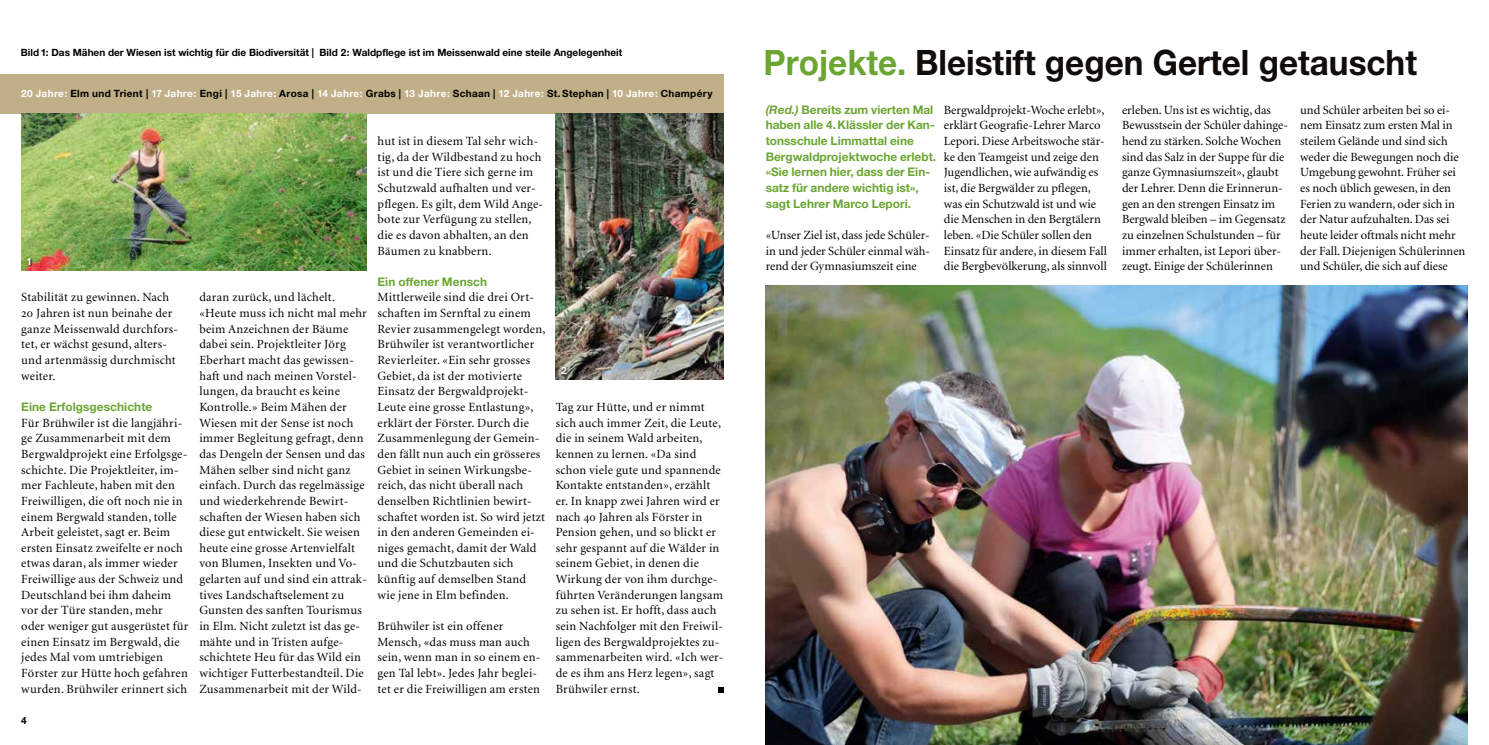
<style>
.page{position:relative;width:1489px;height:745px;background:#fff}
.page>*{position:absolute;margin:0;border:0;box-sizing:border-box;transform-origin:0 0}
.t1{font:700 35px "Helvetica Neue LT Std";color:#100c09;scale:.95 1}
.t2{font:12.5px/15.6px "Minion";letter-spacing:.02em;color:#000}
.t3{font:12.5px/15.6px "Minion";color:#000}
.t4{font:700 11.88px/15.6px "Helvetica Neue LT Std";color:#6ba632}
.t5{font:700 10px "Helvetica Neue LT Std";letter-spacing:.035em;color:#fff}
.t6{font:700 10px "Helvetica Neue LT Std";color:#000}
.s1{color:#000}
.s2{font-family:"Minion Regular SC"}
.s3{color:#6ba632}
.s4{font-style:italic}
</style>
<div class="page">
<img style="left:765px;top:286px;width:702px;height:458px">
<svg style="left:718px;top:687px;width:5px;height:5px"></svg>
<div style="left:0;top:74px;width:723px;height:40px;background:#c1af87"></div>
<img style="left:555px;top:114px;width:168px;height:265px">
<img style="left:21px;top:113px;width:346px;height:157px">
<div style="left:27px;top:257px;width:6px;height:10px;background:#000;opacity:.75"></div>
<div style="left:560px;top:367px;width:9px;height:10px;background:#000;opacity:.75"></div>
<p class="t6" style="left:21px;top:47px;width:602px">Bild 1: Das Mähen der Wiesen ist wichtig für die Biodiversität | Bild 2: Waldpflege ist im Meissenwald eine steile Angelegenheit</p>
<p class="t5" style="left:21px;top:87px;width:692px">20 Jahre: <span class="s1">Elm und Trient |</span> 17 Jahre: <span class="s1">Engi |</span> 15 Jahre: <span class="s1">Arosa |</span> 14 Jahre: <span class="s1">Grabs |</span> 13 Jahre: <span class="s1">Schaan |</span> 12 Jahre: <span class="s1">St.Stephan |</span> 10 Jahre: <span class="s1">Champéry</span></p>
<p class="t5" style="left:27px;top:255px;width:7px">1</p>
<p class="t2" style="left:21px;top:290px;width:158px">Stabilität zu gewinnen. Nach<br><span class="s2">20</span> Jahren ist nun beinahe der ganze Meissenwald durchfors&shy;tet, er wächst gesund, alters&shy;und artenmässig durchmischt weiter.</p>
<p class="t4" style="left:21px;top:398px;width:133px">Eine Erfolgsgeschichte</p>
<p class="t2" style="left:21px;top:415px;width:169px">Für Brühwiler ist die langjähri&shy;ge Zusammenarbeit mit dem<br>Bergwaldprojekt eine Erfolgsge&shy;schichte. Die Projektleiter, im&shy;mer Fachleute, haben mit den<br>Freiwilligen, die oft noch nie in einem Bergwald standen, tolle<br>Arbeit geleistet, sagt er. Beim ersten Einsatz zweifelte er noch etwas daran, als immer wieder<br>Freiwillige aus der Schweiz und<br>Deutschland bei ihm daheim vor der Türe standen, mehr oder weniger gut ausgerüstet für einen Einsatz im Bergwald, die jedes Mal vom umtriebigen<br>Förster zur Hütte hoch gefahren wurden. Brühwiler erinnert sich</p>
<p class="t6" style="left:21px;top:713px;width:7px">4</p>
<p class="t2" style="left:199px;top:290px;width:169px">daran zurück, und lächelt. «Heute muss ich nicht mal mehr beim Anzeichnen der Bäume dabei sein. Projektleiter Jörg<br>Eberhart macht das gewissen&shy;haft und nach meinen Vorstel&shy;lungen, da braucht es keine<br>Kontrolle.» Beim Mähen der<br>Wiesen mit der Sense ist noch immer Begleitung gefragt, denn das Dengeln der Sensen und das<br>Mähen selber sind nicht ganz einfach. Durch das regelmässige und wiederkehrende Bewirt&shy;schaften der Wiesen haben sich diese gut entwickelt. Sie weisen heute eine grosse Artenvielfalt von Blumen, Insekten und Vo&shy;gelarten auf und sind ein attrak&shy;tives Landschaftselement zu<br>Gunsten des sanften Tourismus in Elm. Nicht zuletzt ist das ge&shy;mähte und in Tristen aufge&shy;schichtete Heu für das Wild ein wichtiger Futterbestandteil. Die<br>Zusammenarbeit mit der Wild-</p>
<p class="t2" style="left:377px;top:134px;width:167px">hut ist in diesem Tal sehr wich&shy;tig, da der Wildbestand zu hoch ist und die Tiere sich gerne im<br>Schutzwald aufhalten und ver&shy;pflegen. Es gilt, dem Wild Ange&shy;bote zur Verfügung zu stellen, die es davon abhalten, an den<br>Bäumen zu knabbern.</p>
<p class="t4" style="left:377px;top:273px;width:111px">Ein offener Mensch</p>
<p class="t2" style="left:377px;top:290px;width:169px">Mittlerweile sind die drei Ort&shy;schaften im Sernftal zu einem<br>Revier zusammengelegt worden,<br>Brühwiler ist verantwortlicher<br>Revierleiter. «Ein sehr grosses<br>Gebiet, da ist der motivierte<br>Einsatz der Bergwaldprojekt-<br>Leute eine grosse Entlastung», erklärt der Förster. Durch die<br>Zusammenlegung der Gemein&shy;den fällt nun auch ein grösseres<br>Gebiet in seinen Wirkungsbe&shy;reich, das nicht überall nach denselben Richtlinien bewirt&shy;schaftet worden ist. So wird jetzt in den anderen Gemeinden ei&shy;niges gemacht, damit der Wald und die Schutzbauten sich künftig auf demselben Stand wie jene in Elm befinden.</p>
<p class="t2" style="left:377px;top:618px;width:164px">Brühwiler ist ein offener<br>Mensch, «das muss man auch sein, wenn man in so einem en&shy;gen Tal lebt». Jedes Jahr beglei&shy;tet er die Freiwilligen am ersten</p>
<p class="t5" style="left:561px;top:364px;width:7px">2</p>
<p class="t2" style="left:555px;top:399px;width:169px">Tag zur Hütte, und er nimmt sich auch immer Zeit, die Leute, die in seinem Wald arbeiten, kennen zu lernen. «Da sind schon viele gute und spannende<br>Kontakte entstanden», erzählt er. In knapp zwei Jahren wird er nach <span class="s2">40</span> Jahren als Förster in<br>Pension gehen, und so blickt er sehr gespannt auf die Wälder in seinem Gebiet, in denen die<br>Wirkung der von ihm durchge&shy;führten Veränderungen langsam zu sehen ist. Er hofft, dass auch sein Nachfolger mit den Freiwil&shy;ligen des Bergwaldprojektes zu&shy;sammenarbeiten wird. «Ich wer&shy;de es ihm ans Herz legen», sagt<br>Brühwiler ernst.</p>
<h1 class="t1" style="left:763px;top:40px;width:689px"><span class="s3">Projekte.</span> Bleistift gegen Gertel getauscht</h1>
<p class="t4" style="left:765px;top:101px;width:172px"><span class="s4">(Red.)</span> Bereits zum vierten Mal haben alle 4.Klässler der Kan&shy;tonsschule Limmattal eine<br>Bergwaldprojektwoche erlebt. «Sie lernen hier, dass der Ein&shy;satz für andere wichtig ist», sagt Lehrer Marco Lepori.</p>
<p class="t2" style="left:765px;top:227px;width:166px;text-align:justify">«Unser Ziel ist, dass jede Schüler&shy;in und jeder Schüler einmal wäh&shy;rend der Gymnasiumszeit eine</p>
<p class="t3" style="left:943px;top:102px;width:164px">Bergwaldprojekt-Woche erlebt», erklärt Geografie-Lehrer Marco<br>Lepori. Diese Arbeitswoche stär&shy;ke den Teamgeist und zeige den<br>Jugendlichen, wie aufwändig es ist, die Bergwälder zu pflegen, was ein Schutzwald ist und wie die Menschen in den Bergtälern leben. «Die Schüler sollen den<br>Einsatz für andere, in diesem Fall die Bergbevölkerung, als sinnvoll</p>
<p class="t3" style="left:1121px;top:102px;width:167px">erleben. Uns ist es wichtig, das<br>Bewusstsein der Schüler dahinge&shy;hend zu stärken. Solche Wochen sind das Salz in der Suppe für die ganze Gymnasiumszeit», glaubt der Lehrer. Denn die Erinnerun&shy;gen an den strengen Einsatz im<br>Bergwald bleiben – im Gegensatz zu einzelnen Schulstunden – für immer erhalten, ist Lepori über&shy;zeugt. Einige der Schülerinnen</p>
<p class="t3" style="left:1300px;top:102px;width:167px">und Schüler arbeiten bei so ei&shy;nem Einsatz zum ersten Mal in steilem Gelände und sind sich weder die Bewegungen noch die<br>Umgebung gewohnt. Früher sei es noch üblich gewesen, in den<br>Ferien zu wandern, oder sich in der Natur aufzuhalten. Das sei heute leider oftmals nicht mehr der Fall. Diejenigen Schülerinnen und Schüler, die sich auf diese</p>
</div>
